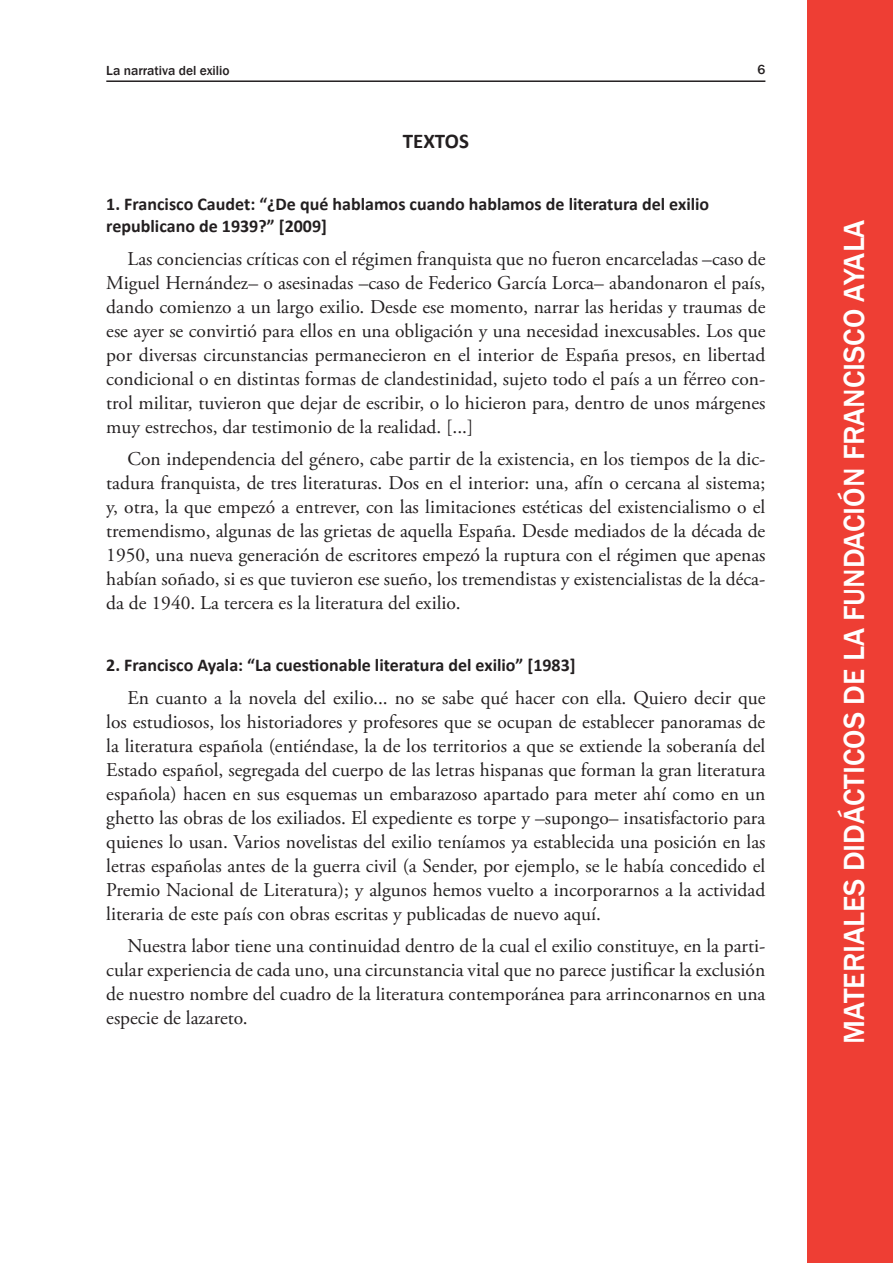
<style>
.page{position:relative;width:893px;height:1263px;background:#fff}
.page>*{position:absolute;margin:0;border:0;box-sizing:border-box;transform-origin:0 0}
.t1{font:500 30px "Franklin Gothic";color:#fff}
.t2{font:700 21px "Calibri";color:#231f20}
.t3{font:19.5px/24px "Adobe Garamond Pro";color:#231f20;text-align:justify}
.t4{font:700 18px/22.5px "Calibri";color:#231f20}
.t5{font:500 13.5px "Franklin Gothic";color:#231f20}
</style>
<div class="page">
<hr style="left:106px;top:80px;width:659px;height:2px;background:#231f20">
<div style="left:807px;top:0;width:86px;height:1263px;background:#ee3e34"></div>
<p class="t5" style="left:106px;top:62px;width:125px">La narrativa del exilio</p>
<p class="t5" style="left:757px;top:62px;width:9px">6</p>
<p class="t2" style="left:403px;top:127px;width:68px">TEXTOS</p>
<p class="t4" style="left:106px;top:192px;width:604px">1. Francisco Caudet: “¿De qué hablamos cuando hablamos de literatura del exilio republicano de 1939?” [2009]</p>
<p class="t3" style="left:106px;top:247px;width:661px;text-indent:21px">Las conciencias críticas con el régimen franquista que no fueron encarceladas –caso de Miguel Hernández– o asesinadas –caso de Federico García Lorca– abandonaron el país, dando comienzo a un largo exilio. Desde ese momento, narrar las heridas y traumas de ese ayer se convirtió para ellos en una obligación y una necesidad inexcusables. Los que por diversas circunstancias permanecieron en el interior de España presos, en libertad condicional o en distintas formas de clandestinidad, sujeto todo el país a un férreo con&shy;trol militar, tuvieron que dejar de escribir, o lo hicieron para, dentro de unos márgenes muy estrechos, dar testimonio de la realidad. [...]</p>
<p class="t3" style="left:106px;top:448px;width:661px;text-indent:21px">Con independencia del género, cabe partir de la existencia, en los tiempos de la dic&shy;tadura franquista, de tres literaturas. Dos en el interior: una, afín o cercana al sistema; y, otra, la que empezó a entrever, con las limitaciones estéticas del existencialismo o el tremendismo, algunas de las grietas de aquella España. Desde mediados de la década de 1950, una nueva generación de escritores empezó la ruptura con el régimen que apenas habían soñado, si es que tuvieron ese sueño, los tremendistas y existencialistas de la déca&shy;da de 1940. La tercera es la literatura del exilio.</p>
<p class="t4" style="left:106px;top:654px;width:471px">2. Francisco Ayala: “La cuestionable literatura del exilio” [1983]</p>
<p class="t3" style="left:106px;top:686px;width:661px;text-indent:21px">En cuanto a la novela del exilio... no se sabe qué hacer con ella. Quiero decir que los estudiosos, los historiadores y profesores que se ocupan de establecer panoramas de la literatura española (entiéndase, la de los territorios a que se extiende la soberanía del Estado español, segregada del cuerpo de las letras hispanas que forman la gran literatura española) hacen en sus esquemas un embarazoso apartado para meter ahí como en un ghetto las obras de los exiliados. El expediente es torpe y –supongo– insatisfactorio para quienes lo usan. Varios novelistas del exilio teníamos ya establecida una posición en las letras españolas antes de la guerra civil (a Sender, por ejemplo, se le había concedido el Premio Nacional de Literatura); y algunos hemos vuelto a incorporarnos a la actividad literaria de este país con obras escritas y publicadas de nuevo aquí.</p>
<p class="t3" style="left:106px;top:935px;width:661px;text-indent:21px">Nuestra labor tiene una continuidad dentro de la cual el exilio constituye, en la parti&shy;cular experiencia de cada uno, una circunstancia vital que no parece justificar la exclusión de nuestro nombre del cuadro de la literatura contemporánea para arrinconarnos en una especie de lazareto.</p>
<h1 class="t1" style="left:836px;top:1043px;width:826px;rotate:-90deg">MATERIALES DIDÁCTICOS DE LA FUNDACIÓN FRANCISCO AYALA</h1>
</div>
